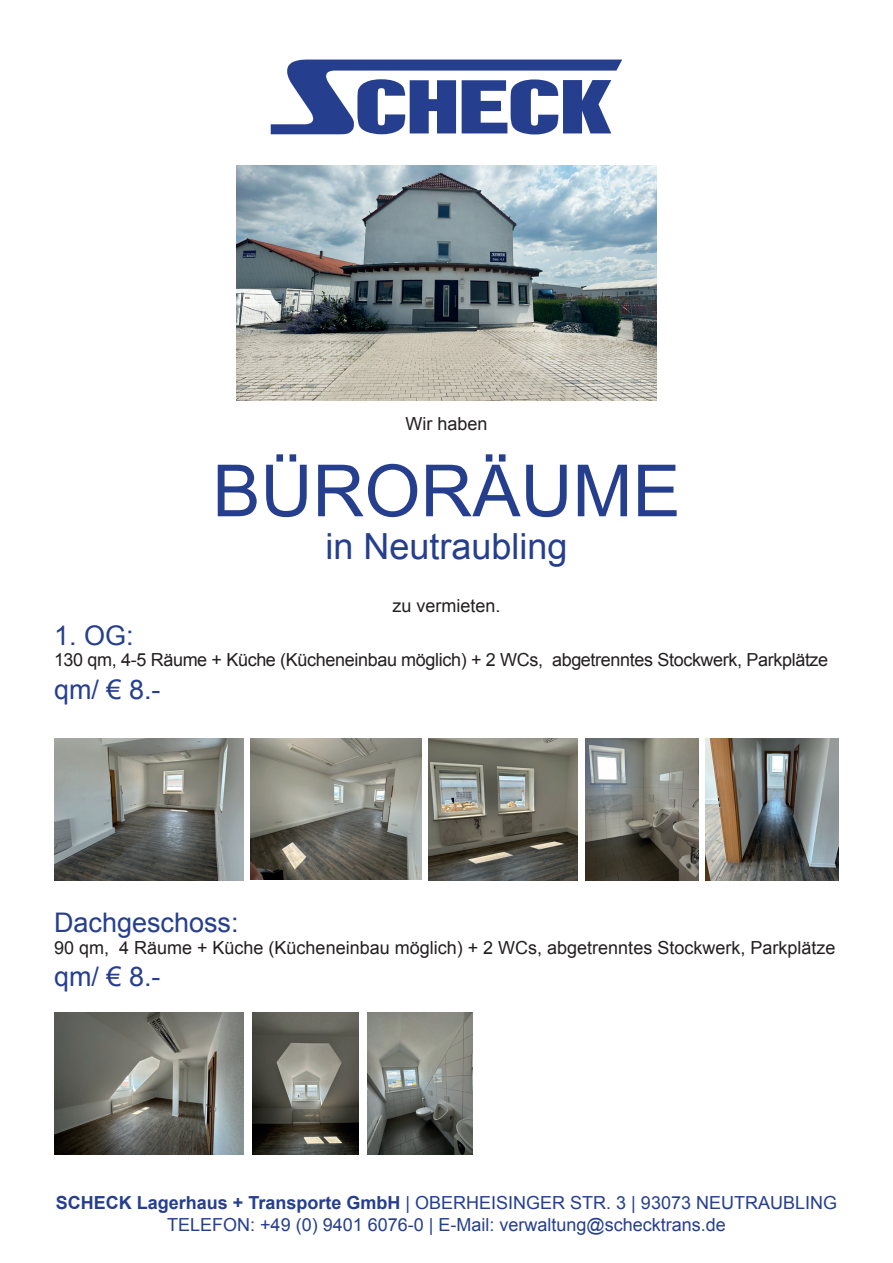
<style>
.page{position:relative;width:893px;height:1263px;background:#fff}
.page>*{position:absolute;margin:0;border:0;box-sizing:border-box;transform-origin:0 0}
.t1{font:72px "Arial";color:#253f8e}
.t2{font:36px "Arial";color:#253f8e}
.t3{font:27px "Arial";color:#253f8e}
.t4{font:18px/21.6px "Arial";color:#253f8e;text-align:center}
.t5{font:18px "Arial";color:#231f20}
.t6{font:18px "Arial";letter-spacing:-.02em;color:#231f20}
.s1{font-weight:700}
</style>
<div class="page">
<img style="left:236px;top:166px;width:420px;height:235px">
<svg style="left:271px;top:59px;width:351px;height:75px"></svg>
<img style="left:54px;top:738px;width:189px;height:142px">
<img style="left:251px;top:738px;width:170px;height:142px">
<img style="left:428px;top:738px;width:150px;height:142px">
<img style="left:585px;top:738px;width:113px;height:142px">
<img style="left:705px;top:738px;width:134px;height:142px">
<img style="left:54px;top:1012px;width:189px;height:142px">
<img style="left:252px;top:1012px;width:107px;height:142px">
<img style="left:368px;top:1012px;width:104px;height:142px">
<p class="t5" style="left:405px;top:412px;width:84px">Wir haben</p>
<h1 class="t1" style="left:212px;top:444px;width:469px">BÜRORÄUME</h1>
<h2 class="t2" style="left:325px;top:523px;width:244px">in Neutraubling</h2>
<p class="t5" style="left:392px;top:594px;width:110px">zu vermieten.</p>
<h3 class="t3" style="left:54px;top:617px;width:81px">1. OG:</h3>
<p class="t6" style="left:54px;top:648px;width:776px">130 qm, 4-5 Räume + Küche (Kücheneinbau möglich) + 2 WCs, abgetrenntes Stockwerk, Parkplätze</p>
<h3 class="t3" style="left:54px;top:671px;width:108px">qm/ € 8.-</h3>
<h3 class="t3" style="left:54px;top:905px;width:186px">Dachgeschoss:</h3>
<p class="t5" style="left:54px;top:936px;width:783px">90 qm, 4 Räume + Küche (Kücheneinbau möglich) + 2 WCs, abgetrenntes Stockwerk, Parkplätze</p>
<h3 class="t3" style="left:54px;top:959px;width:108px">qm/ € 8.-</h3>
<p class="t4" style="left:56px;top:1192px;width:783px"><span class="s1">SCHECK Lagerhaus + Transporte GmbH</span> | OBERHEISINGER STR. 3 | 93073 NEUTRAUBLING<br>TELEFON: +49 (0) 9401 6076-0 | E-Mail: verwaltung@schecktrans.de</p>
</div>
